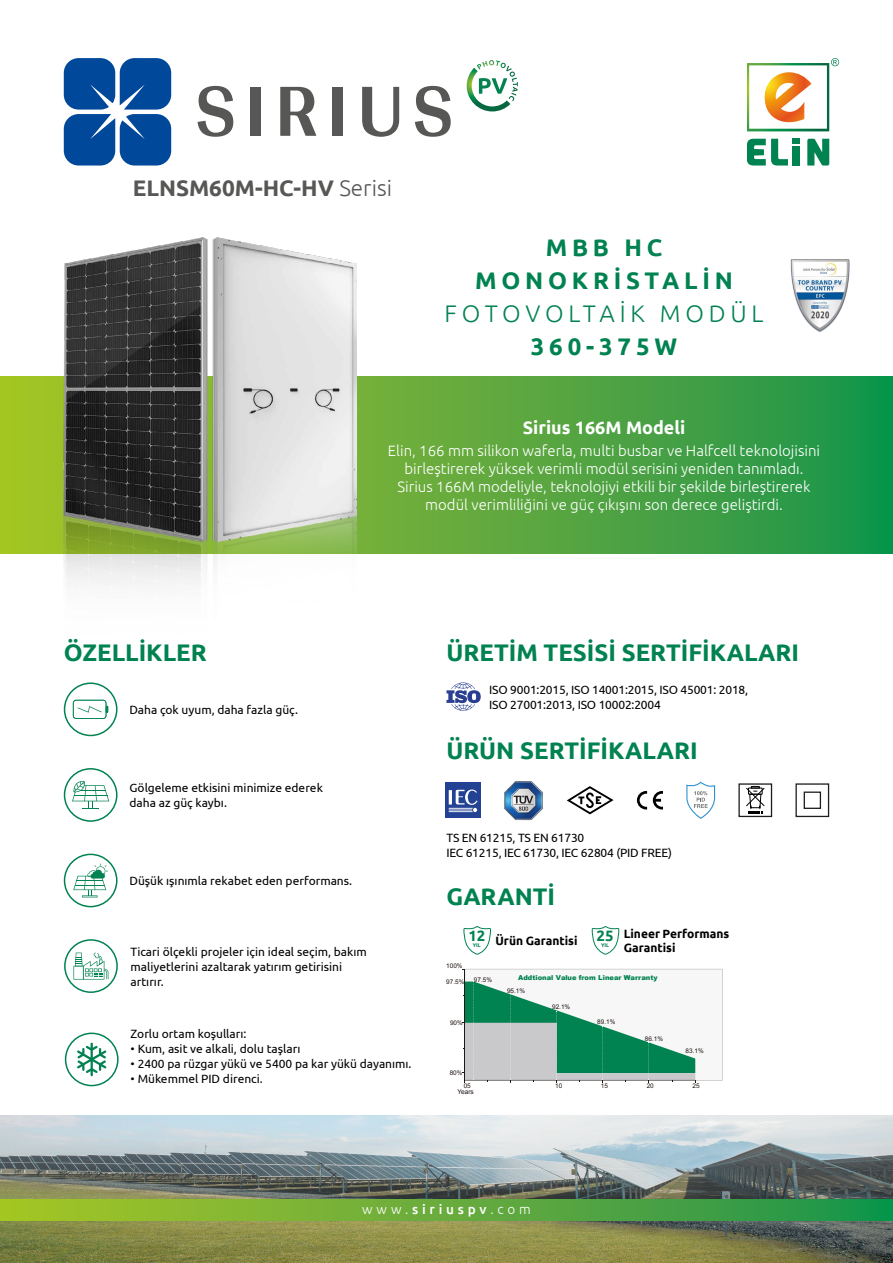
<style>
.page{position:relative;width:893px;height:1263px;background:#fff}
.page>*{position:absolute;margin:0;border:0;box-sizing:border-box;transform-origin:0 0}
.t1{font:700 24px "Ubuntu";color:#008251}
.t2{font:700 24px/33px "Ubuntu";letter-spacing:.2em;color:#008251;text-align:center}
.t3{font:300 24px "Ubuntu";letter-spacing:.2em;color:#008251}
.t4{font:700 22.5px "Ubuntu";color:#575756}
.t5{font:700 18px "Ubuntu";color:#fff}
.t6{font:300 15px/18px "Ubuntu";color:#fff;text-align:center}
.t7{font:700 15px "Ubuntu";color:#008251}
.t8{font:300 13.5px "Ubuntu";letter-spacing:.29em;color:#fff}
.t9{font:12px/14.4px "Ubuntu";color:#000}
.t10{font:700 12px/14.4px "Ubuntu";color:#000}
.t11{font:900 6.75px "Arial";letter-spacing:-.005em;color:#008251}
.t12{font:6.6px "Arial";color:#211714}
.t13{font:6.45px "Arial";color:#211714}
.t14{font:700 5.25px "Ubuntu";color:#008251}
.s1{font-weight:300}
.s2{font-weight:500}
</style>
<div class="page">
<svg style="left:0;top:376px;width:893px;height:177px;background:#51a53f"></svg>
<img style="left:0;top:1115px;width:893px;height:148px">
<svg style="left:316px;top:811px;width:388px;height:388px;background:#c0cacc"></svg>
<svg style="left:0;top:1199px;width:893px;height:21px;background:#64ac3a"></svg>
<img style="left:64px;top:237px;width:293px;height:348px">
<div style="left:0;top:726px;width:893px;height:389px;background:#fff"></div>
<svg style="left:64px;top:682px;width:54px;height:54px"></svg>
<svg style="left:73px;top:700px;width:35px;height:19px"></svg>
<svg style="left:64px;top:768px;width:54px;height:54px"></svg>
<svg style="left:72px;top:780px;width:37px;height:29px"></svg>
<svg style="left:64px;top:854px;width:54px;height:53px"></svg>
<svg style="left:73px;top:863px;width:35px;height:34px"></svg>
<svg style="left:64px;top:939px;width:54px;height:54px"></svg>
<svg style="left:73px;top:952px;width:35px;height:27px"></svg>
<img style="left:790px;top:260px;width:60px;height:72px">
<svg style="left:446px;top:682px;width:35px;height:29px"></svg>
<svg style="left:567px;top:786px;width:47px;height:28px"></svg>
<div style="left:445px;top:782px;width:35px;height:36px;background:#234294"></div>
<svg style="left:449px;top:789px;width:29px;height:23px"></svg>
<svg style="left:637px;top:791px;width:10px;height:18px"></svg>
<svg style="left:653px;top:791px;width:10px;height:18px"></svg>
<svg style="left:686px;top:782px;width:29px;height:37px"></svg>
<svg style="left:746px;top:786px;width:19px;height:28px"></svg>
<div style="left:738px;top:783px;width:34px;height:34px;border:1px solid #1d1e1c"></div>
<div style="left:795px;top:783px;width:34px;height:34px;border:1px solid #1d1e1c"></div>
<div style="left:804px;top:791px;width:17px;height:18px;border:1px solid #1d1e1c"></div>
<img style="left:504px;top:781px;width:39px;height:39px">
<svg style="left:463px;top:926px;width:28px;height:29px"></svg>
<svg style="left:591px;top:926px;width:28px;height:29px"></svg>
<svg style="left:65px;top:1032px;width:54px;height:54px"></svg>
<svg style="left:77px;top:1043px;width:29px;height:33px"></svg>
<svg style="left:463px;top:969px;width:259px;height:113px"></svg>
<svg style="left:807px;top:139px;width:22px;height:27px"></svg>
<svg style="left:747px;top:139px;width:53px;height:27px"></svg>
<div style="left:793px;top:146px;width:7px;height:20px;background:#008251"></div>
<svg style="left:747px;top:58px;width:92px;height:73px"></svg>
<svg style="left:64px;top:58px;width:107px;height:108px;background:#2c67ab"></svg>
<svg style="left:198px;top:86px;width:35px;height:51px"></svg>
<div style="left:250px;top:87px;width:10px;height:49px;background:#575756"></div>
<svg style="left:280px;top:87px;width:36px;height:49px"></svg>
<div style="left:333px;top:87px;width:10px;height:49px;background:#575756"></div>
<svg style="left:362px;top:87px;width:37px;height:50px"></svg>
<svg style="left:415px;top:86px;width:36px;height:51px"></svg>
<svg style="left:467px;top:60px;width:51px;height:51px"></svg>
<h2 class="t4" style="left:133px;top:174px;width:261px">ELNSM60M-HC-HV <span class="s1">Serisi</span></h2>
<h1 class="t2" style="left:475px;top:230px;width:259px">MBB HC<br>MONOKRİSTALİN</h1>
<h1 class="t3" style="left:444px;top:299px;width:321px">FOTOVOLTAİK MODÜL</h1>
<h1 class="t1" style="left:531px;top:332px;width:148px">360-375W</h1>
<h3 class="t5" style="left:523px;top:416px;width:164px">Sirius 166M Modeli</h3>
<p class="t6" style="left:388px;top:441px;width:434px">Elin, 166 mm silikon waferla, multi busbar ve Halfcell teknolojisini birleştirerek yüksek verimli modül serisini yeniden tanımladı.<br>Sirius 166M modeliyle, teknolojiyi etkili bir şekilde birleştirerek modül verimliliğini ve güç çıkışını son derece geliştirdi.</p>
<h1 class="t1" style="left:64px;top:638px;width:144px">ÖZELLİKLER</h1>
<p class="t9" style="left:130px;top:702px;width:170px">Daha çok uyum, daha fazla güç.</p>
<p class="t9" style="left:130px;top:780px;width:195px">Gölgeleme etkisini minimize ederek daha az güç kaybı.</p>
<p class="t9" style="left:130px;top:873px;width:224px">Düşük ışınımla rekabet eden performans.</p>
<p class="t9" style="left:131px;top:943px;width:238px;line-height:15px">Ticari ölçekli projeler için ideal seçim, bakım maliyetlerini azaltarak yatırım getirisini artırır.</p>
<h1 class="t1" style="left:446px;top:638px;width:354px">ÜRETİM TESİSİ SERTİFİKALARI</h1>
<p class="t9" style="left:489px;top:682px;width:260px">ISO 9001:2015, ISO 14001:2015, ISO 45001: 2018,<br>ISO 27001:2013, ISO 10002:2004</p>
<h1 class="t1" style="left:446px;top:736px;width:253px">ÜRÜN SERTİFİKALARI</h1>
<p class="t9" style="left:446px;top:830px;width:227px">TS EN 61215, TS EN 61730<br>IEC 61215, IEC 61730, IEC 62804 (PID FREE)</p>
<h1 class="t1" style="left:446px;top:882px;width:110px">GARANTİ</h1>
<p class="t7" style="left:468px;top:927px;width:19px">12</p>
<p class="t14" style="left:473px;top:942px;width:10px">YIL</p>
<p class="t10" style="left:495px;top:933px;width:84px">Ürün Garantisi</p>
<p class="t7" style="left:597px;top:927px;width:19px">25</p>
<p class="t14" style="left:601px;top:942px;width:10px">YIL</p>
<p class="t10" style="left:624px;top:926px;width:107px">Lineer Performans<br>Garantisi</p>
<p class="t13" style="left:446px;top:961px;width:18px">100%</p>
<p class="t13" style="left:446px;top:977px;width:20px">97.5%</p>
<p class="t13" style="left:474px;top:975px;width:20px">97.5%</p>
<p class="t13" style="left:450px;top:1019px;width:14px">90%</p>
<p class="t11" style="left:518px;top:972px;width:141px">Addtional Value from Linear Warranty</p>
<p class="t13" style="left:507px;top:986px;width:20px">95.1%</p>
<p class="t13" style="left:552px;top:1002px;width:20px">92.1%</p>
<p class="t13" style="left:597px;top:1017px;width:20px">89.1%</p>
<p class="t9" style="left:131px;top:1026px;width:117px">Zorlu ortam koşulları:</p>
<p class="t9" style="left:131px;top:1041px;width:171px"><span class="s1">•</span> Kum, asit ve alkali, dolu taşları</p>
<p class="t9" style="left:131px;top:1056px;width:282px"><span class="s1">•</span> 2400 pa rüzgar yükü ve 5400 pa kar yükü dayanımı.</p>
<p class="t9" style="left:131px;top:1071px;width:134px"><span class="s1">•</span> Mükemmel PID direnci.</p>
<p class="t13" style="left:450px;top:1069px;width:14px">80%</p>
<p class="t13" style="left:645px;top:1034px;width:20px">86.1%</p>
<p class="t13" style="left:686px;top:1046px;width:20px">83.1%</p>
<p class="t13" style="left:464px;top:1081px;width:9px">05</p>
<p class="t13" style="left:555px;top:1081px;width:9px">10</p>
<p class="t13" style="left:601px;top:1081px;width:9px">15</p>
<p class="t13" style="left:647px;top:1081px;width:9px">20</p>
<p class="t13" style="left:692px;top:1081px;width:9px">25</p>
<p class="t12" style="left:457px;top:1087px;width:18px">Years</p>
<p class="t8" style="left:362px;top:1201px;width:170px">www.<span class="s2">siriuspv</span>.com</p>
</div>
